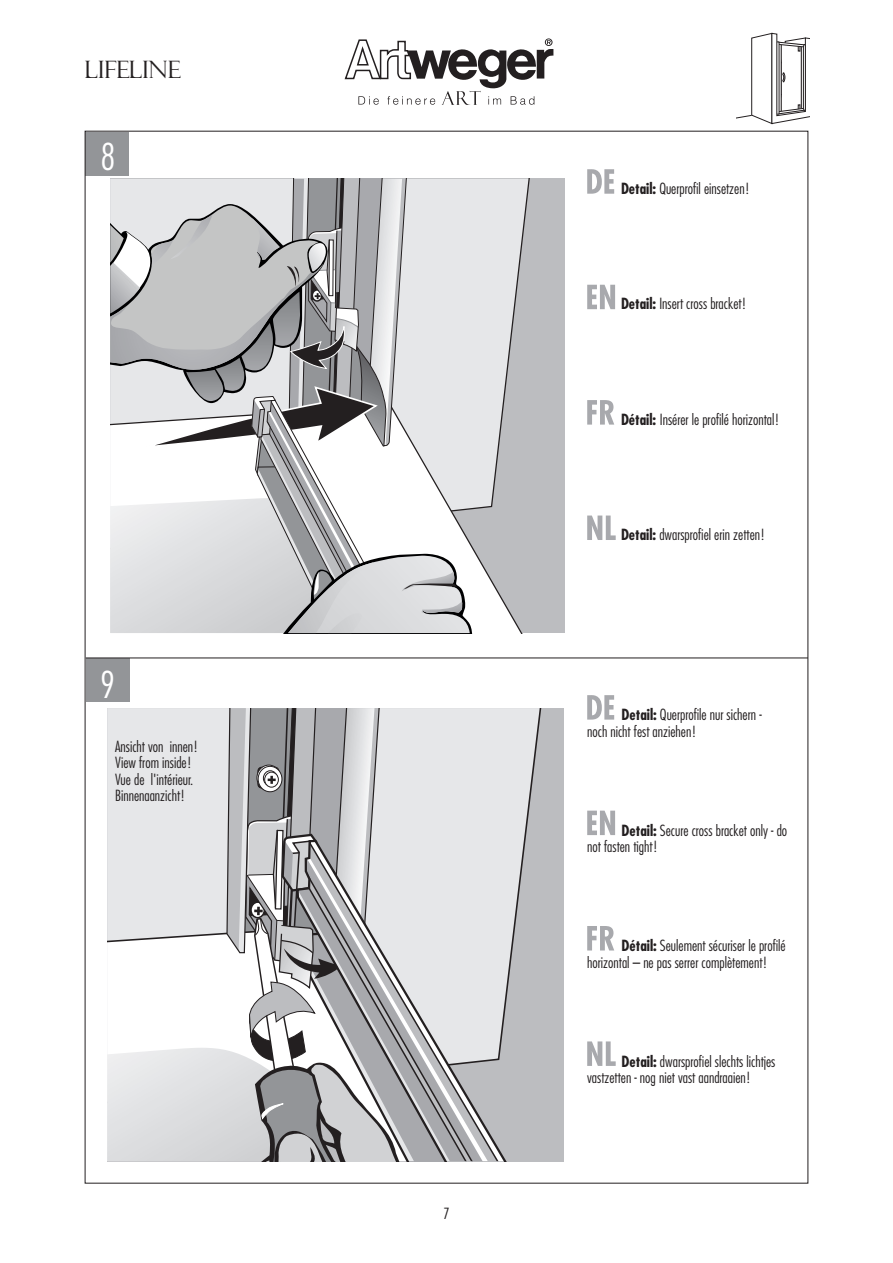
<style>
.page{position:relative;width:893px;height:1263px;background:#fff}
.page>*{position:absolute;margin:0;border:0;box-sizing:border-box;transform-origin:0 0}
.t1{font:300 condensed 36px "Futura Std";color:#fff}
.t2{font:24px "Felix Titling";color:#231f20}
.t3{font:300 condensed 15px/16.5px "Futura Std";color:#231f20}
.s1{font-weight:700}
</style>
<div class="page">
<div style="left:85px;top:132px;width:44px;height:44px;background:#939598"></div>
<div style="left:86px;top:658px;width:44px;height:44px;background:#939598"></div>
<hr style="left:86px;top:657px;width:722px;height:1px;background:#231f20">
<div style="left:110px;top:179px;width:454px;height:454px;background:#bcbdc0"></div>
<svg style="left:478px;top:179px;width:52px;height:225px"></svg>
<svg style="left:478px;top:404px;width:44px;height:229px"></svg>
<svg style="left:110px;top:179px;width:368px;height:454px"></svg>
<div style="left:107px;top:708px;width:456px;height:453px;background:#bcbdc0"></div>
<svg style="left:436px;top:708px;width:106px;height:214px"></svg>
<svg style="left:436px;top:839px;width:76px;height:322px"></svg>
<svg style="left:107px;top:708px;width:329px;height:453px;background:#cccdcf"></svg>
<svg style="left:344px;top:38px;width:209px;height:67px"></svg>
<svg style="left:737px;top:32px;width:73px;height:93px"></svg>
<svg style="left:587px;top:169px;width:27px;height:25px"></svg>
<svg style="left:587px;top:285px;width:28px;height:24px"></svg>
<svg style="left:587px;top:515px;width:29px;height:25px"></svg>
<svg style="left:587px;top:400px;width:27px;height:25px"></svg>
<svg style="left:587px;top:695px;width:27px;height:25px"></svg>
<svg style="left:587px;top:811px;width:28px;height:24px"></svg>
<svg style="left:587px;top:1041px;width:29px;height:25px"></svg>
<svg style="left:587px;top:926px;width:27px;height:24px"></svg>
<h2 class="t2" style="left:85px;top:56px;width:97px">LIFELINE</h2>
<h1 class="t1" style="left:100px;top:135px;width:16px">8</h1>
<h1 class="t1" style="left:100px;top:663px;width:16px">9</h1>
<p class="t3" style="left:115px;top:738px;width:85px">Ansicht von innen!<br>View from inside!<br>Vue de l'intérieur.<br>Binnenaanzicht!</p>
<p class="t3" style="left:443px;top:1205px;width:8px">7</p>
<p class="t3" style="left:621px;top:180px;width:130px"><span class="s1">Detail:</span> Querprofil einsetzen!</p>
<p class="t3" style="left:621px;top:296px;width:127px"><span class="s1">Detail:</span> Insert cross bracket!</p>
<p class="t3" style="left:621px;top:411px;width:160px"><span class="s1">Détail:</span> Insérer le profilé horizontal!</p>
<p class="t3" style="left:621px;top:527px;width:146px"><span class="s1">Detail:</span> dwarsprofiel erin zetten!</p>
<p class="t3" style="left:587px;top:706px;width:176px;text-indent:34px"><span class="s1">Detail:</span> Querprofile nur sichern - noch nicht fest anziehen!</p>
<p class="t3" style="left:587px;top:822px;width:202px;text-indent:34px"><span class="s1">Detail:</span> Secure cross bracket only - do not fasten tight!</p>
<p class="t3" style="left:587px;top:937px;width:200px;text-indent:34px"><span class="s1">Détail:</span> Seulement sécuriser le profilé horizontal – ne pas serrer complètement!</p>
<p class="t3" style="left:587px;top:1053px;width:190px;text-indent:34px"><span class="s1">Detail:</span> dwarsprofiel slechts lichtjes vastzetten - nog niet vast aandraaien!</p>
</div>
